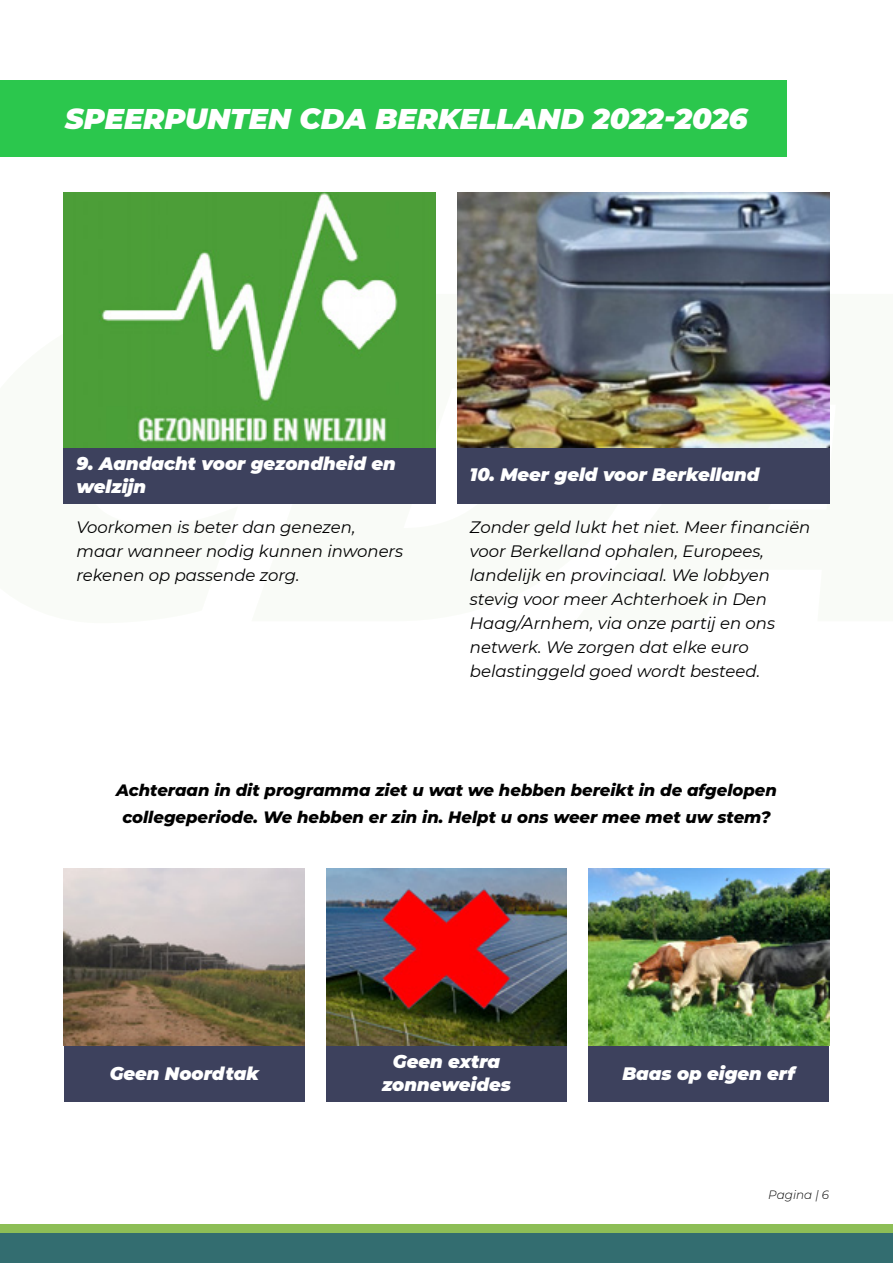
<style>
.page{position:relative;width:893px;height:1263px;background:#fff}
.page>*{position:absolute;margin:0;border:0;box-sizing:border-box;transform-origin:0 0}
.t1{font:italic 900 28.5px "Montserrat";color:#fff}
.t2{font:italic 900 18px/22.5px "Montserrat";color:#fff}
.t3{font:italic 16.5px/24px "Montserrat";color:#000}
.t4{font:italic 800 16.5px/27px "Montserrat";color:#000;text-align:center}
.t5{font:italic 300 12px "Montserrat";color:#000}
</style>
<div class="page">
<div style="left:0;top:1225px;width:893px;height:8px;background:#8dbe56"></div>
<div style="left:0;top:1233px;width:893px;height:30px;background:#336d70"></div>
<div style="left:0;top:80px;width:786px;height:77px;background:#2bc74d"></div>
<div style="left:64px;top:448px;width:372px;height:56px;background:#3d415d"></div>
<div style="left:64px;top:1046px;width:241px;height:56px;background:#3d415d"></div>
<div style="left:326px;top:1046px;width:241px;height:56px;background:#3d415d"></div>
<div style="left:588px;top:1046px;width:241px;height:56px;background:#3d415d"></div>
<div style="left:457px;top:448px;width:372px;height:56px;background:#3d415d"></div>
<img style="left:457px;top:192px;width:372px;height:256px">
<img style="left:64px;top:192px;width:372px;height:256px">
<img style="left:64px;top:868px;width:241px;height:178px">
<img style="left:588px;top:868px;width:241px;height:178px">
<img style="left:326px;top:868px;width:241px;height:178px">
<h1 class="t1" style="left:65px;top:97px;width:684px">SPEERPUNTEN CDA BERKELLAND 2022-2026</h1>
<p class="t2" style="left:77px;top:451px;width:321px">9. Aandacht voor gezondheid en welzijn</p>
<p class="t2" style="left:470px;top:463px;width:291px">10. Meer geld voor Berkelland</p>
<p class="t3" style="left:77px;top:514px;width:328px">Voorkomen is beter dan genezen, maar wanneer nodig kunnen inwoners rekenen op passende zorg.</p>
<p class="t3" style="left:470px;top:514px;width:342px">Zonder geld lukt het niet. Meer financiën voor Berkelland ophalen, Europees, landelijk en provinciaal. We lobbyen stevig voor meer Achterhoek in Den Haag/Arnhem, via onze partij en ons netwerk. We zorgen dat elke euro belastinggeld goed wordt besteed.</p>
<p class="t4" style="left:116px;top:776px;width:662px">Achteraan in dit programma ziet u wat we hebben bereikt in de afgelopen collegeperiode. We hebben er zin in. Helpt u ons weer mee met uw stem?</p>
<p class="t2" style="left:110px;top:1061px;width:151px">Geen Noordtak</p>
<p class="t2" style="left:382px;top:1049px;width:130px;text-align:center">Geen extra zonneweides</p>
<p class="t2" style="left:622px;top:1061px;width:174px">Baas op eigen erf</p>
<p class="t5" style="left:768px;top:1187px;width:62px">Pagina | 6</p>
</div>
